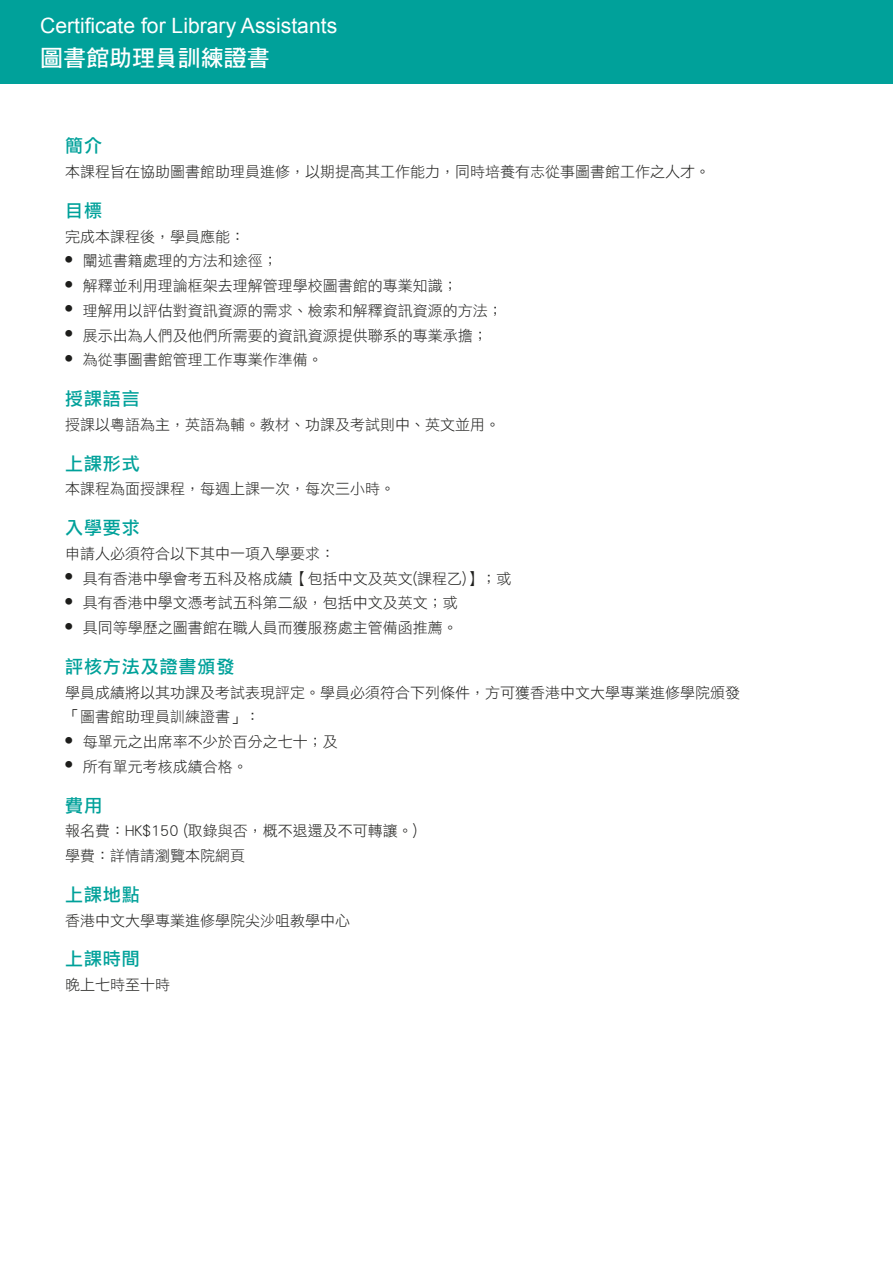
<style>
.page{position:relative;width:893px;height:1263px;background:#fff}
.page>*{position:absolute;margin:0;border:0;box-sizing:border-box;transform-origin:0 0}
.t1{font:22.95px "DF Hei HK W7";color:#fff}
.t2{font:21.15px "Arial";color:#fff}
.t3{font:18px "DF Li Hei HK W5";letter-spacing:.05em;color:#00a19a}
.t4{font:15px/24.8px "DF Li Hei HK W3";color:#1d1d1b}
</style>
<div class="page">
<div style="left:0;top:0;width:893px;height:83px;background:#00a19a"></div>
<h2 class="t2" style="left:40px;top:11px;width:299px">Certificate for Library Assistants</h2>
<h1 class="t1" style="left:40px;top:45px;width:231px">圖書館助理員訓練證書</h1>
<p class="t3" style="left:65px;top:136px;width:38px">簡介</p>
<p class="t4" style="left:65px;top:159px;width:646px">本課程旨在協助圖書館助理員進修，以期提高其工作能力，同時培養有志從事圖書館工作之人才。</p>
<p class="t3" style="left:65px;top:201px;width:38px">目標</p>
<p class="t4" style="left:65px;top:224px;width:181px">完成本課程後，學員應能：</p>
<p class="t4" style="left:65px;top:248px;width:214px"><sup>●</sup> 闡述書籍處理的方法和途徑；</p>
<p class="t4" style="left:65px;top:273px;width:394px"><sup>●</sup> 解釋並利用理論框架去理解管理學校圖書館的專業知識；</p>
<p class="t4" style="left:65px;top:298px;width:439px"><sup>●</sup> 理解用以評估對資訊資源的需求、檢索和解釋資訊資源的方法；</p>
<p class="t4" style="left:65px;top:323px;width:424px"><sup>●</sup> 展示出為人們及他們所需要的資訊資源提供聯系的專業承擔；</p>
<p class="t4" style="left:65px;top:347px;width:259px"><sup>●</sup> 為從事圖書館管理工作專業作準備。</p>
<p class="t3" style="left:65px;top:389px;width:76px">授課語言</p>
<p class="t4" style="left:65px;top:412px;width:436px">授課以粵語為主，英語為輔。教材、功課及考試則中、英文並用。</p>
<p class="t3" style="left:65px;top:453px;width:76px">上課形式</p>
<p class="t4" style="left:65px;top:476px;width:331px">本課程為面授課程，每週上課一次，每次三小時。</p>
<p class="t3" style="left:65px;top:518px;width:76px">入學要求</p>
<p class="t4" style="left:65px;top:541px;width:271px">申請人必須符合以下其中一項入學要求：</p>
<p class="t4" style="left:65px;top:566px;width:448px"><sup>●</sup> 具有香港中學會考五科及格成績【包括中文及英文(課程乙)】；或</p>
<p class="t4" style="left:65px;top:590px;width:394px"><sup>●</sup> 具有香港中學文憑考試五科第二級，包括中文及英文；或</p>
<p class="t4" style="left:65px;top:615px;width:394px"><sup>●</sup> 具同等學歷之圖書館在職人員而獲服務處主管備函推薦。</p>
<p class="t3" style="left:65px;top:657px;width:171px">評核方法及證書頒發</p>
<p class="t4" style="left:65px;top:680px;width:676px">學員成績將以其功課及考試表現評定。學員必須符合下列條件，方可獲香港中文大學專業進修學院頒發「圖書館助理員訓練證書」：</p>
<p class="t4" style="left:65px;top:729px;width:274px"><sup>●</sup> 每單元之出席率不少於百分之七十；及</p>
<p class="t4" style="left:65px;top:754px;width:184px"><sup>●</sup> 所有單元考核成績合格。</p>
<p class="t3" style="left:65px;top:795px;width:38px">費用</p>
<p class="t4" style="left:65px;top:818px;width:354px">報名費：HK$150 (取錄與否，概不退還及不可轉讓。)學費：詳情請瀏覽本院網頁</p>
<p class="t3" style="left:65px;top:885px;width:76px">上課地點</p>
<p class="t4" style="left:65px;top:908px;width:286px">香港中文大學專業進修學院尖沙咀教學中心</p>
<p class="t3" style="left:65px;top:949px;width:76px">上課時間</p>
<p class="t4" style="left:65px;top:972px;width:106px">晚上七時至十時</p>
</div>
